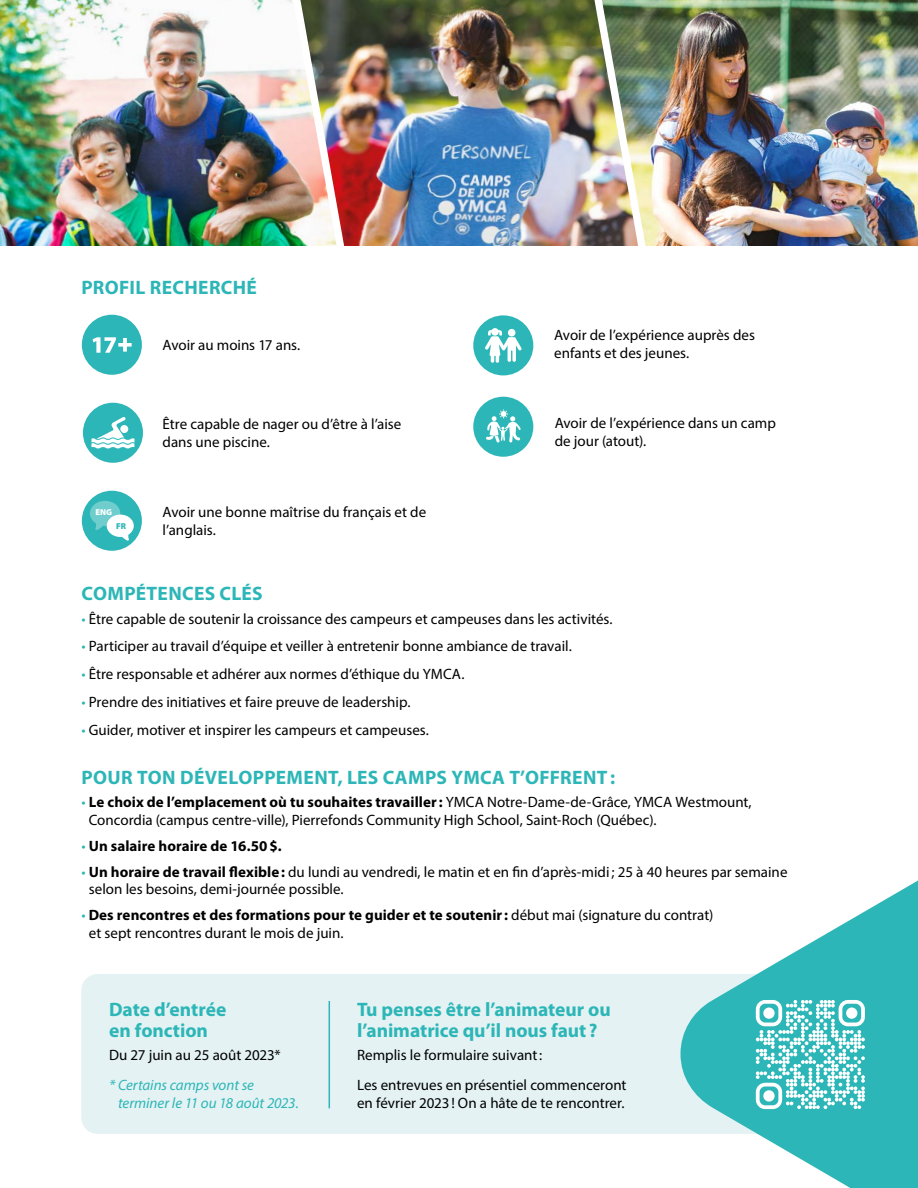
<style>
.page{position:relative;width:918px;height:1188px;background:#fff}
.page>*{position:absolute;margin:0;border:0;box-sizing:border-box;transform-origin:0 0}
.t1{font:700 19.5px/21px "Myriad Pro";letter-spacing:.005em;color:#2db6b7}
.t2{font:15px/18px "Myriad Pro";color:#000}
.t3{font:italic 15px/18px "Myriad Pro";letter-spacing:-.005em;color:#2db6b7}
.t4{font:700 15px "Myriad Pro";letter-spacing:.005em;color:#000}
.t5{font:900 8.55px "Myriad Pro";color:#fff}
.t6{font:900 8.55px "Myriad Pro";color:#2db6b7}
.s1{color:#2db6b7}
.s2{font-weight:700}
.s3{font-weight:400;color:#2db6b7}
</style>
<div class="page">
<div style="left:81px;top:974px;width:810px;height:160px;background:#e4f2f3;border-radius:16px"></div>
<svg style="left:681px;top:880px;width:237px;height:308px;fill:#2db6b7"></svg>
<svg style="left:756px;top:1000px;width:109px;height:109px;background:#81d3d3"></svg>
<div style="left:763px;top:1090px;width:12px;height:12px;background:#fff;border-radius:50%"></div>
<hr style="left:329px;top:1001px;width:1px;height:107px;background:#2db6b7">
<img style="left:653px;top:0;width:265px;height:246px">
<img style="left:365px;top:0;width:185px;height:246px">
<img style="left:0;top:0;width:365px;height:246px">
<img style="left:248px;top:0;width:104px;height:246px">
<img style="left:550px;top:0;width:103px;height:246px">
<div style="left:473px;top:397px;width:60px;height:60px;background:#2db6b7;border-radius:50%"></div>
<svg style="left:486px;top:409px;width:35px;height:34px"></svg>
<div style="left:473px;top:315px;width:60px;height:60px;background:#2db6b7;border-radius:50%"></div>
<svg style="left:485px;top:328px;width:37px;height:35px"></svg>
<div style="left:82px;top:315px;width:60px;height:60px;background:#2db6b7;border-radius:50%"></div>
<svg style="left:93px;top:337px;width:38px;height:16px"></svg>
<div style="left:83px;top:403px;width:60px;height:60px;background:#2db6b7;border-radius:50%"></div>
<svg style="left:91px;top:417px;width:43px;height:32px"></svg>
<div style="left:82px;top:491px;width:60px;height:60px;background:#2db6b7;border-radius:50%"></div>
<svg style="left:90px;top:501px;width:44px;height:40px"></svg>
<h1 class="t1" style="left:82px;top:276px;width:177px">PROFIL RECHERCHÉ</h1>
<p class="t2" style="left:163px;top:336px;width:139px">Avoir au moins 17 ans.</p>
<p class="t5" style="left:95px;top:507px;width:18px">ENG</p>
<p class="t6" style="left:116px;top:521px;width:11px">FR</p>
<p class="t2" style="left:163px;top:415px;width:240px">Être capable de nager ou d’être à l’aise dans une piscine.</p>
<p class="t2" style="left:163px;top:503px;width:265px">Avoir une bonne maîtrise du français et de l’anglais.</p>
<p class="t2" style="left:554px;top:326px;width:202px">Avoir de l’expérience auprès des enfants et des jeunes.</p>
<p class="t2" style="left:555px;top:414px;width:223px">Avoir de l’expérience dans un camp de jour (atout).</p>
<h1 class="t1" style="left:82px;top:583px;width:183px">COMPÉTENCES CLÉS</h1>
<p class="t2" style="left:81px;top:609px;width:533px"><span class="s1">•</span> Être capable de soutenir la croissance des campeurs et campeuses dans les activités.</p>
<p class="t2" style="left:81px;top:637px;width:492px"><span class="s1">•</span> Participer au travail d’équipe et veiller à entretenir bonne ambiance de travail.</p>
<p class="t2" style="left:81px;top:665px;width:385px"><span class="s1">•</span> Être responsable et adhérer aux normes d’éthique du YMCA.</p>
<p class="t2" style="left:81px;top:693px;width:331px"><span class="s1">•</span> Prendre des initiatives et faire preuve de leadership.</p>
<p class="t2" style="left:81px;top:720px;width:349px"><span class="s1">•</span> Guider, motiver et inspirer les campeurs et campeuses.</p>
<h1 class="t1" style="left:82px;top:766px;width:535px">POUR TON DÉVELOPPEMENT, LES CAMPS YMCA T’OFFRENT:</h1>
<p class="t2" style="left:89px;top:793px;width:664px;text-indent:-7px"><span class="s1">•</span> <span class="s2">Le choix de l’emplacement où tu souhaites travailler:</span> YMCA Notre-Dame-de-Grâce, YMCA Westmount,<br>Concordia (campus centre-ville), Pierrefonds Community High School, Saint-Roch (Québec).</p>
<p class="t4" style="left:81px;top:836px;width:202px"><span class="s3">•</span> Un salaire horaire de 16.50$.</p>
<p class="t2" style="left:89px;top:864px;width:700px;line-height:16.5px;text-indent:-7px"><span class="s1">•</span> <span class="s2">Un horaire de travail flexible:</span> du lundi au vendredi, le matin et en fin d’après-midi ; 25 à 40 heures par semaine selon les besoins, demi-journée possible.</p>
<p class="t2" style="left:89px;top:906px;width:626px;text-indent:-7px"><span class="s1">•</span> <span class="s2">Des rencontres et des formations pour te guider et te soutenir:</span> début mai (signature du contrat) et sept rencontres durant le mois de juin.</p>
<h1 class="t1" style="left:109px;top:998px;width:119px">Date d’entrée en fonction</h1>
<p class="t2" style="left:109px;top:1046px;width:173px">Du 27 juin au 25 août 2023*</p>
<p class="t3" style="left:118px;top:1076px;width:182px;text-indent:-9px">* Certains camps vont se terminer le 11 ou 18 août 2023.</p>
<h1 class="t1" style="left:357px;top:998px;width:255px">Tu penses être l’animateur ou l’animatrice qu’il nous faut ?</h1>
<p class="t2" style="left:357px;top:1040px;width:271px;line-height:29.8px">Remplis le formulaire suivant:<br>Les entrevues en présentiel commenceront</p>
<p class="t2" style="left:357px;top:1094px;width:269px">en février 2023! On a hâte de te rencontrer.</p>
</div>
